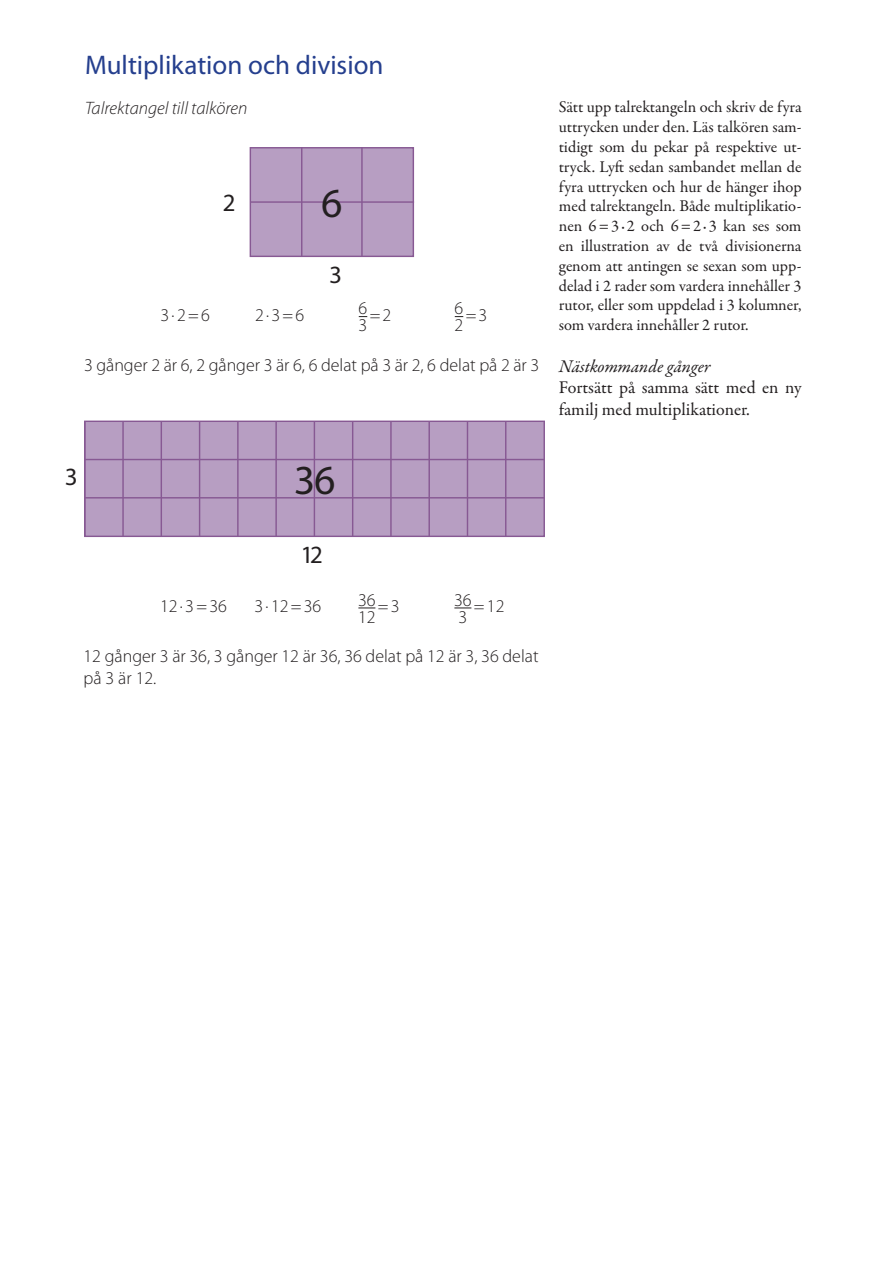
<style>
.page{position:relative;width:893px;height:1263px;background:#fff}
.page>*{position:absolute;margin:0;border:0;box-sizing:border-box;transform-origin:0 0}
.t1{font:41.4px "Myriad Pro";color:#231f20}
.t2{font:27px "Myriad Pro";color:#253f8e}
.t3{font:24.9px "Myriad Pro";color:#231f20}
.t4{font:300 18px/17px "Myriad Pro";color:#231f20}
.t5{font:18px/21.6px "Garamond Premr Pro";letter-spacing:-.005em;color:#231f20}
.t6{font:italic 300 18px "Myriad Pro";color:#231f20}
.t7{font:italic 18px "Garamond Premr Pro";color:#231f20}
.t8{font:16.5px/19.8px "Garamond Premr Pro";letter-spacing:-.005em;color:#231f20;text-align:justify}
</style>
<div class="page">
<div style="left:250px;top:147px;width:164px;height:110px;background:#b79ec2;border:1px solid #875993"></div>
<hr style="left:301px;top:147px;width:1px;height:109px;background:#875993">
<hr style="left:361px;top:147px;width:2px;height:109px;background:#875993">
<hr style="left:250px;top:201px;width:164px;height:2px;background:#875993">
<svg style="left:358px;top:608px;width:17px;height:1px"></svg>
<svg style="left:454px;top:608px;width:17px;height:1px"></svg>
<div style="left:84px;top:421px;width:461px;height:116px;background:#b79ec2;border:1px solid #875993"></div>
<hr style="left:84px;top:421px;width:1px;height:115px;background:#875993">
<hr style="left:122px;top:421px;width:2px;height:115px;background:#875993">
<hr style="left:161px;top:421px;width:1px;height:115px;background:#875993">
<hr style="left:199px;top:421px;width:1px;height:115px;background:#875993">
<hr style="left:237px;top:421px;width:2px;height:115px;background:#875993">
<hr style="left:275px;top:421px;width:2px;height:115px;background:#875993">
<hr style="left:314px;top:421px;width:1px;height:115px;background:#875993">
<hr style="left:352px;top:421px;width:1px;height:115px;background:#875993">
<hr style="left:390px;top:421px;width:2px;height:115px;background:#875993">
<hr style="left:428px;top:421px;width:2px;height:115px;background:#875993">
<hr style="left:467px;top:421px;width:1px;height:115px;background:#875993">
<hr style="left:505px;top:421px;width:1px;height:115px;background:#875993">
<hr style="left:84px;top:459px;width:460px;height:1px;background:#875993">
<hr style="left:84px;top:497px;width:460px;height:1px;background:#875993">
<h2 class="t2" style="left:85px;top:50px;width:300px">Multiplikation och division</h2>
<p class="t6" style="left:85px;top:98px;width:164px">Talrektangel till talkören</p>
<h3 class="t3" style="left:224px;top:189px;width:13px">2</h3>
<h1 class="t1" style="left:321px;top:181px;width:23px">6</h1>
<h3 class="t3" style="left:330px;top:261px;width:13px">3</h3>
<p class="t4" style="left:161px;top:307px;width:51px">3·2=6</p>
<p class="t4" style="left:255px;top:307px;width:51px">2·3=6</p>
<p class="t4" style="left:359px;top:300px;width:10px">6<br>3</p>
<p class="t4" style="left:370px;top:307px;width:23px">=2</p>
<p class="t4" style="left:455px;top:300px;width:10px">6<br>2</p>
<p class="t4" style="left:466px;top:307px;width:23px">=3</p>
<p class="t4" style="left:84px;top:357px;width:457px">3 gånger 2 är 6, 2 gånger 3 är 6, 6 delat på 3 är 2, 6 delat på 2 är 3</p>
<h3 class="t3" style="left:66px;top:463px;width:13px">3</h3>
<h1 class="t1" style="left:296px;top:457px;width:41px">36</h1>
<p class="t8" style="left:559px;top:98px;width:244px">Sätt upp talrektangeln och skriv de fyra uttrycken under den. Läs talkören sam&shy;tidigt som du pekar på respektive ut&shy;tryck. Lyft sedan sambandet mellan de fyra uttrycken och hur de hänger ihop med talrektangeln. Både multiplikatio&shy;nen 6=3 · 2 och 6=2 · 3 kan ses som en illustration av de två divisionerna genom att antingen se sexan som upp&shy;delad i 2 rader som vardera innehåller 3 rutor, eller som uppdelad i 3 kolumner, som vardera innehåller 2 rutor.</p>
<p class="t7" style="left:559px;top:355px;width:153px">Nästkommande gånger</p>
<p class="t5" style="left:559px;top:377px;width:244px">Fortsätt på samma sätt med en ny familj med multiplikationer.</p>
<h3 class="t3" style="left:303px;top:540px;width:21px">12</h3>
<p class="t4" style="left:160px;top:598px;width:68px">12·3=36</p>
<p class="t4" style="left:255px;top:598px;width:68px">3·12=36</p>
<p class="t4" style="left:358px;top:592px;width:19px">36<br>12</p>
<p class="t4" style="left:378px;top:598px;width:23px">=3</p>
<p class="t4" style="left:454px;top:592px;width:19px">36<br>3</p>
<p class="t4" style="left:474px;top:598px;width:32px">=12</p>
<p class="t4" style="left:83px;top:646px;width:457px;line-height:21.6px">12 gånger 3 är 36, 3 gånger 12 är 36, 36 delat på 12 är 3, 36 delat på 3 är 12.</p>
</div>
